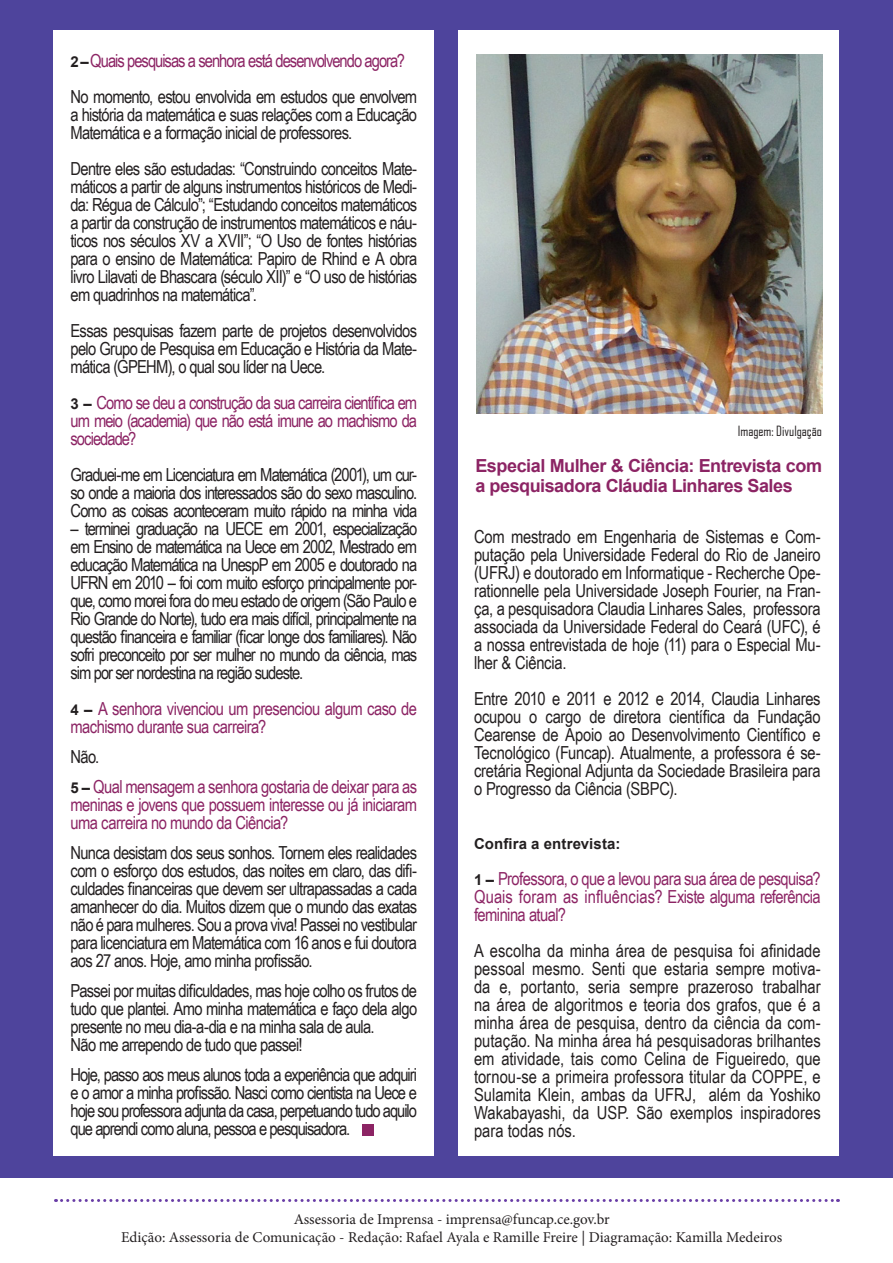
<style>
.page{position:relative;width:893px;height:1263px;background:#fff}
.page>*{position:absolute;margin:0;border:0;box-sizing:border-box;transform-origin:0 0}
.t1{font:18px/18px "Arial Narrow";letter-spacing:-.04em;color:#231f20;text-align:justify}
.t2{font:18px/18px "Arial Narrow";letter-spacing:-.03em;color:#8c2464;text-align:justify}
.t3{font:700 18px/19.5px "Arial";letter-spacing:-.025em;color:#8c2464}
.t4{font:18px "Arial Narrow";letter-spacing:-.055em;color:#8c2464}
.t5{font:15px/18px "Minion Pro";color:#231f20;text-align:center}
.t6{font:700 15px "Arial";letter-spacing:.005em;color:#231f20}
.t7{font:13.5px "Agency FB";color:#231f20}
.s1{font-family:"Arial";font-weight:700;font-size:15px;color:#231f20}
</style>
<div class="page">
<svg style="left:56px;top:1199px;width:782px;height:3px"></svg>
<div style="left:0;top:0;width:892px;height:1178px;background:#4e449c"></div>
<div style="left:458px;top:30px;width:380px;height:1125px;background:#fff"></div>
<div style="left:54px;top:30px;width:380px;height:1125px;background:#fff"></div>
<hr style="left:892px;top:0;width:1px;height:1178px;background:#4e449c">
<div style="left:362px;top:1124px;width:12px;height:12px;background:#8c2464"></div>
<img style="left:476px;top:54px;width:346px;height:360px">
<p class="t4" style="left:71px;top:48px;width:336px"><span class="s1">2 –</span> Quais pesquisas a senhora está desenvolvendo agora?</p>
<p class="t1" style="left:71px;top:87px;width:348px">No momento, estou envolvida em estudos que envolvem a história da matemática e suas relações com a Educação Matemática e a formação inicial de professores.</p>
<p class="t1" style="left:71px;top:159px;width:348px">Dentre eles são estudadas: “Construindo conceitos Mate&shy;máticos a partir de alguns instrumentos históricos de Medi&shy;da: Régua de Cálculo”; “Estudando conceitos matemáticos a partir da construção de instrumentos matemáticos e náu&shy;ticos nos séculos XV a XVII”; “O Uso de fontes histórias para o ensino de Matemática: Papiro de Rhind e A obra livro Lilavati de Bhascara (século XII)” e “O uso de histórias em quadrinhos na matemática”.</p>
<p class="t1" style="left:71px;top:321px;width:348px">Essas pesquisas fazem parte de projetos desenvolvidos pelo Grupo de Pesquisa em Educação e História da Mate&shy;mática (GPEHM), o qual sou líder na Uece.</p>
<p class="t2" style="left:71px;top:393px;width:348px"><span class="s1">3 –</span> Como se deu a construção da sua carreira científica em um meio (academia) que não está imune ao machismo da sociedade?</p>
<p class="t1" style="left:71px;top:465px;width:348px">Graduei-me em Licenciatura em Matemática (2001), um cur&shy;so onde a maioria dos interessados são do sexo masculino.<br>Como as coisas aconteceram muito rápido na minha vida</p>
<p class="t1" style="left:71px;top:519px;width:348px">– terminei graduação na UECE em 2001, especialização em Ensino de matemática na Uece em 2002, Mestrado em educação Matemática na UnespP em 2005 e doutorado na UFRN em 2010 – foi com muito esforço principalmente por&shy;que, como morei fora do meu estado de origem (São Paulo e Rio Grande do Norte), tudo era mais difícil, principalmente na questão financeira e familiar (ficar longe dos familiares). Não sofri preconceito por ser mulher no mundo da ciência, mas sim por ser nordestina na região sudeste.</p>
<p class="t2" style="left:71px;top:699px;width:348px"><span class="s1">4 –</span> A senhora vivenciou um presenciou algum caso de machismo durante sua carreira?</p>
<p class="t1" style="left:71px;top:747px;width:30px">Não.</p>
<p class="t2" style="left:71px;top:777px;width:348px"><span class="s1">5 –</span> Qual mensagem a senhora gostaria de deixar para as meninas e jovens que possuem interesse ou já iniciaram uma carreira no mundo da Ciência?</p>
<p class="t1" style="left:71px;top:843px;width:348px">Nunca desistam dos seus sonhos. Tornem eles realidades com o esforço dos estudos, das noites em claro, das difi&shy;culdades financeiras que devem ser ultrapassadas a cada amanhecer do dia. Muitos dizem que o mundo das exatas não é para mulheres. Sou a prova viva! Passei no vestibular para licenciatura em Matemática com 16 anos e fui doutora aos 27 anos. Hoje, amo minha profissão.</p>
<p class="t1" style="left:71px;top:981px;width:348px">Passei por muitas dificuldades, mas hoje colho os frutos de tudo que plantei. Amo minha matemática e faço dela algo presente no meu dia-a-dia e na minha sala de aula.</p>
<p class="t1" style="left:71px;top:1035px;width:234px">Não me arrependo de tudo que passei!</p>
<p class="t1" style="left:71px;top:1065px;width:348px">Hoje, passo aos meus alunos toda a experiência que adquiri e o amor a minha profissão. Nasci como cientista na Uece e hoje sou professora adjunta da casa, perpetuando tudo aquilo que aprendi como aluna, pessoa e pesquisadora.</p>
<p class="t7" style="left:738px;top:423px;width:86px">Imagem: Divulgação</p>
<p class="t3" style="left:475px;top:457px;width:348px">Especial Mulher &amp; Ciência: Entrevista com a pesquisadora Cláudia Linhares Sales</p>
<p class="t1" style="left:474px;top:526px;width:348px">Com mestrado em Engenharia de Sistemas e Com&shy;putação pela Universidade Federal do Rio de Janeiro (UFRJ) e doutorado em Informatique - Recherche Ope&shy;rationnelle pela Universidade Joseph Fourier, na Fran&shy;ça, a pesquisadora Claudia Linhares Sales, professora associada da Universidade Federal do Ceará (UFC), é a nossa entrevistada de hoje (11) para o Especial Mu&shy;lher &amp; Ciência.</p>
<p class="t1" style="left:474px;top:688px;width:348px">Entre 2010 e 2011 e 2012 e 2014, Claudia Linhares ocupou o cargo de diretora científica da Fundação Cearense de Apoio ao Desenvolvimento Científico e Tecnológico (Funcap). Atualmente, a professora é se&shy;cretária Regional Adjunta da Sociedade Brasileira para o Progresso da Ciência (SBPC).</p>
<p class="t6" style="left:474px;top:833px;width:148px">Confira a entrevista:</p>
<p class="t2" style="left:474px;top:868px;width:348px"><span class="s1">1 –</span> Professora, o que a levou para sua área de pesquisa?<br>Quais foram as influências? Existe alguma referência feminina atual?</p>
<p class="t1" style="left:474px;top:940px;width:348px">A escolha da minha área de pesquisa foi afinidade pessoal mesmo. Senti que estaria sempre motiva&shy;da e, portanto, seria sempre prazeroso trabalhar na área de algoritmos e teoria dos grafos, que é a minha área de pesquisa, dentro da ciência da com&shy;putação. Na minha área há pesquisadoras brilhantes em atividade, tais como Celina de Figueiredo, que tornou-se a primeira professora titular da COPPE, e Sulamita Klein, ambas da UFRJ, além da Yoshiko Wakabayashi, da USP. São exemplos inspiradores para todas nós.</p>
<p class="t5" style="left:121px;top:1210px;width:663px">Assessoria de Imprensa - imprensa@funcap.ce.gov.br<br>Edição: Assessoria de Comunicação - Redação: Rafael Ayala e Ramille Freire | Diagramação: Kamilla Medeiros</p>
</div>
